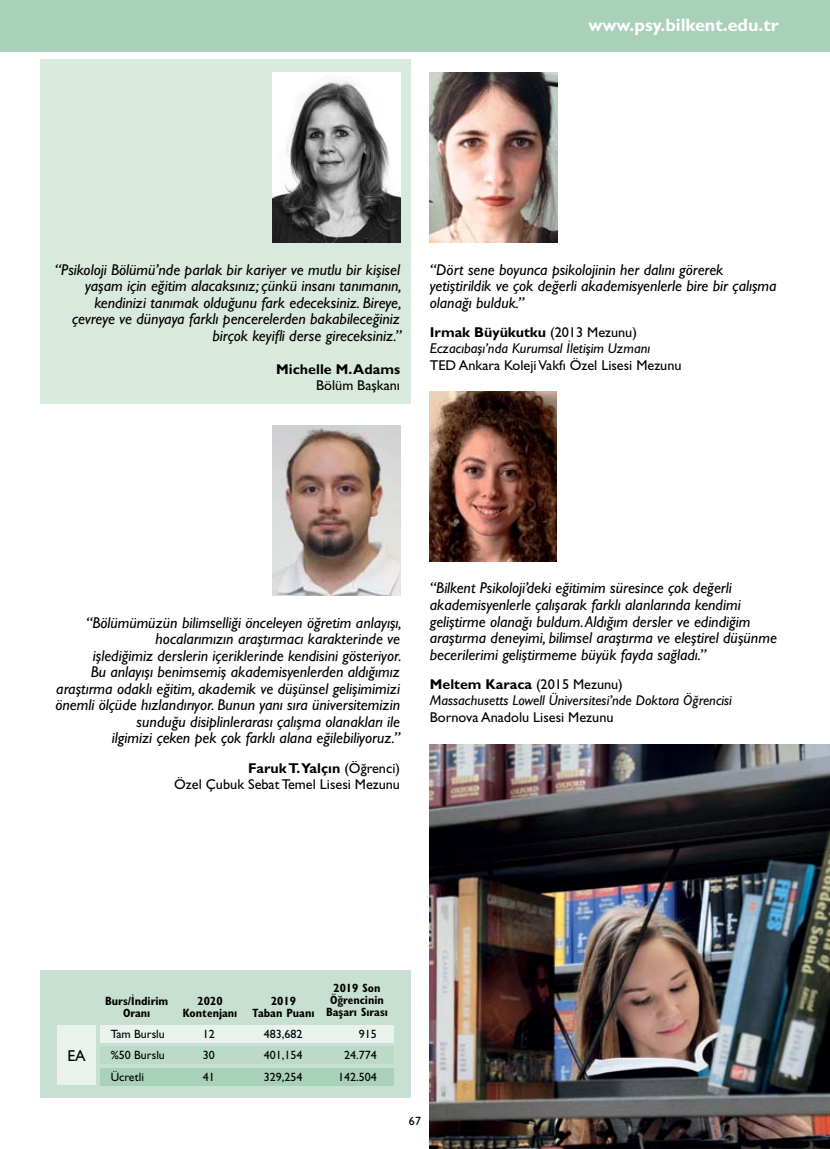
<style>
.page{position:relative;width:830px;height:1149px;background:#fff}
.page>*{position:absolute;margin:0;border:0;box-sizing:border-box;transform-origin:0 0}
.t1{font:700 18px "Gill Sans Std";color:#fff}
.t2{font:italic 15.75px/16.5px "Gill Sans Std";color:#000;text-align:right}
.t3{font:15.75px "Gill Sans Std";color:#000}
.t4{font:italic 14.25px/16.5px "Gill Sans Std";color:#000}
.t5{font:14.25px/16.5px "Gill Sans Std";color:#000;text-align:right}
.t6{font:700 14.25px "Gill Sans Std";color:#000}
.t7{font:700 condensed 12px/12px "Gill Sans Std";color:#000;text-align:center}
.t8{font:12px "Gill Sans Std";color:#000}
.s1{font-weight:700;font-style:normal}
.s2{font-style:normal}
.s3{font-weight:700}
</style>
<div class="page">
<div style="left:40px;top:60px;width:370px;height:344px;background:#d8e9de"></div>
<div style="left:0;top:0;width:829px;height:51px;background:#a9d0b9"></div>
<img style="left:272px;top:425px;width:128px;height:170px">
<img style="left:429px;top:391px;width:127px;height:170px">
<img style="left:429px;top:744px;width:400px;height:404px">
<img style="left:272px;top:72px;width:128px;height:170px">
<img style="left:429px;top:72px;width:128px;height:170px">
<div style="left:40px;top:969px;width:370px;height:128px;background:#c8e0d1"></div>
<div style="left:57px;top:1025px;width:39px;height:59px;background:#e9f2ec"></div>
<div style="left:100px;top:1025px;width:293px;height:17px;background:#e9f2ec"></div>
<div style="left:100px;top:1046px;width:293px;height:17px;background:#bcdac8"></div>
<div style="left:100px;top:1067px;width:293px;height:17px;background:#a9d0b9"></div>
<p class="t1" style="left:588px;top:14px;width:192px">www.psy.bilkent.edu.tr</p>
<p class="t2" style="left:55px;top:261px;width:348px">“Psikoloji Bölümü ’nde parlak bir kariyer ve mutlu bir kişisel yaşam için eğitim alacaksınız; çünkü insanı tanımanın, kendinizi tanımak olduğunu fark edeceksiniz. Bireye, çevreye ve dü nyaya farklı pencerelerden bakabileceğiniz birçok keyifli derse gireceksiniz.”</p>
<p class="t6" style="left:276px;top:360px;width:125px">Michelle M. Adams</p>
<p class="t5" style="left:316px;top:377px;width:85px">Bölüm Başkanı</p>
<p class="t2" style="left:429px;top:261px;width:348px;text-align:left">“Dört sene boyunca psikolojinin her dalını görerek yetiştirildik ve çok değerli akademisyenlerle bire bir çalışma olanağı bulduk.”</p>
<p class="t4" style="left:429px;top:324px;width:222px"><span class="s1">Irmak Büyükutku</span> <span class="s2">(2013 Mezunu)<br></span>Eczacıbaşı’nda Kurumsal İletişim Uzmanı</p>
<p class="t5" style="left:429px;top:357px;width:253px">TED Ankara Koleji Vakfı Özel Lisesi Mezunu</p>
<p class="t2" style="left:55px;top:614px;width:347px">“Bölümümüzün bilimselliği önceleyen öğretim anlayışı, hocalarımızın araştırmacı karakterinde ve<br>işlediğimiz derslerin içeriklerinde kendisini gösteriyor.<br>Bu anlayışı benimsemiş akademisyenlerden aldığımız araştırma odaklı eğitim, akademik ve düşünsel gelişimimizi önemli ölçüde hızlandırıyor. Bunun yanı sıra üniversitemizin sunduğu disiplinlerarası çalışma olanakları ile<br>ilgimizi çeken pek çok farklı alana eğilebiliyoruz.”</p>
<p class="t5" style="left:174px;top:759px;width:227px"><span class="s3">Faruk T.Yalçın</span> (Öğrenci)<br>Özel Çubuk Sebat Temel Lisesi Mezunu</p>
<p class="t2" style="left:429px;top:580px;width:348px;text-align:left">“Bilkent Psikoloji’deki eğitimim süresince çok değerli akademisyenlerle çalışarak farklı alanlarında kendimi geliştirme olanağı buldum. Aldığım dersler ve edindiğim araştırma deneyimi, bilimsel araştırma ve eleştirel düşünme becerilerimi geliştirmeme büyük fayda sağladı.”</p>
<p class="t4" style="left:429px;top:675px;width:303px"><span class="s1">Meltem Karaca</span> <span class="s2">(2015 Mezunu)<br></span>Massachusetts Lowell Üniversitesi’nde Doktora Öğrencisi</p>
<p class="t5" style="left:429px;top:708px;width:185px">Bornova Anadolu Lisesi Mezunu</p>
<p class="t3" style="left:67px;top:1046px;width:20px">EA</p>
<p class="t7" style="left:105px;top:994px;width:65px">Burs/İndirim<br>Oranı</p>
<p class="t7" style="left:183px;top:994px;width:56px">2020<br>Kontenjanı</p>
<p class="t7" style="left:252px;top:994px;width:63px">2019<br>Taban Puanı</p>
<p class="t7" style="left:326px;top:981px;width:63px">2019 Son<br>Öğrencinin<br>Başarı Sırası</p>
<p class="t8" style="left:111px;top:1026px;width:56px">Tam Burslu</p>
<p class="t8" style="left:203px;top:1026px;width:13px">12</p>
<p class="t8" style="left:264px;top:1026px;width:40px">483,682</p>
<p class="t8" style="left:358px;top:1026px;width:19px">915</p>
<p class="t8" style="left:111px;top:1048px;width:56px">%50 Burslu</p>
<p class="t8" style="left:203px;top:1048px;width:13px">30</p>
<p class="t8" style="left:264px;top:1048px;width:40px">401,154</p>
<p class="t8" style="left:344px;top:1048px;width:34px">24.774</p>
<p class="t8" style="left:111px;top:1069px;width:35px">Ücretli</p>
<p class="t8" style="left:203px;top:1069px;width:13px">41</p>
<p class="t8" style="left:264px;top:1069px;width:40px">329,254</p>
<p class="t8" style="left:338px;top:1069px;width:40px">142.504</p>
<p class="t8" style="left:409px;top:1113px;width:13px">67</p>
</div>
